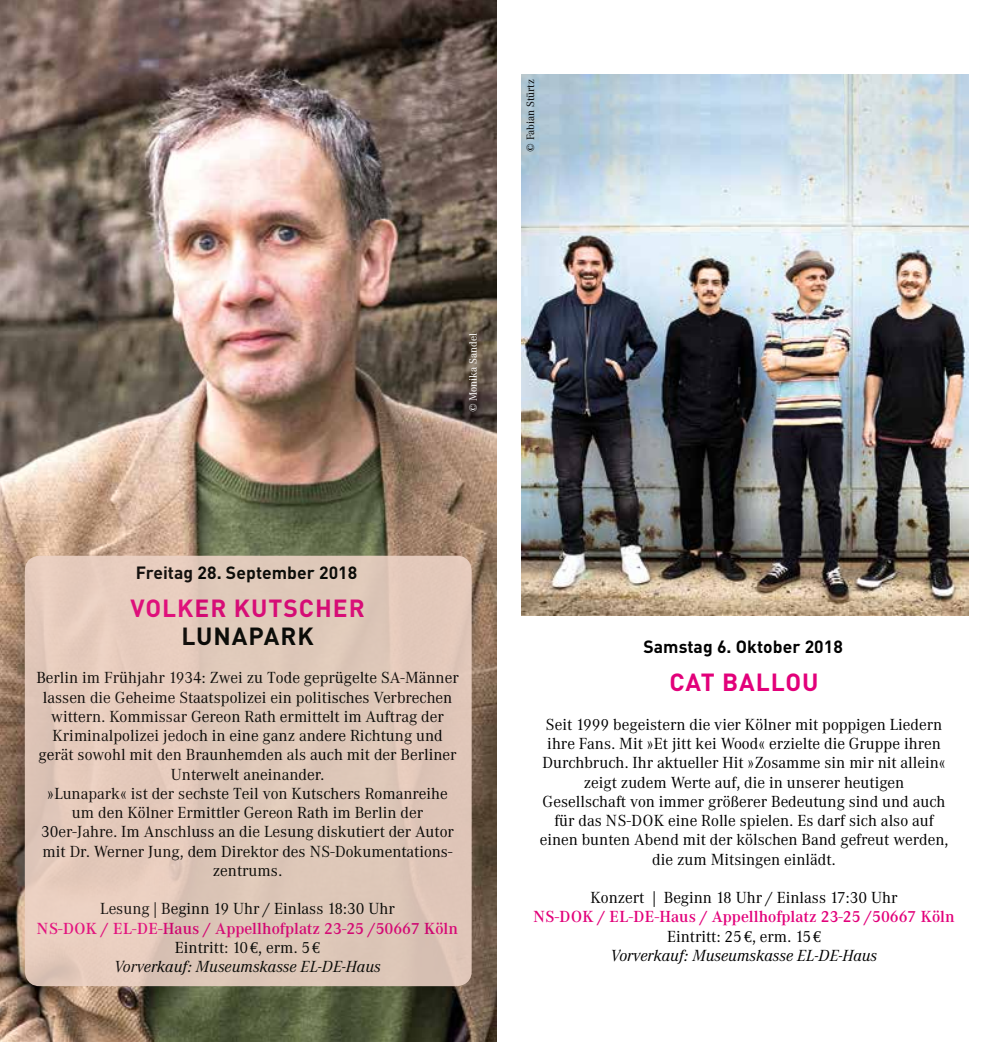
<style>
.page{position:relative;width:993px;height:1042px;background:#fff}
.page>*{position:absolute;margin:0;border:0;box-sizing:border-box;transform-origin:0 0}
.t1{font:700 24.5px "DIN Pro";letter-spacing:.04em;color:#e2007a}
.t2{font:700 24.5px "DIN Pro";letter-spacing:.04em;color:#000}
.t3{font:700 17.5px "DIN Pro";letter-spacing:.005em;color:#000}
.t4{font:15.75px/19.2px "Corporate ABQ";color:#000;text-align:center}
.t5{font:500 15.75px/19.2px "Corporate ABQ";color:#e2007a;text-align:center}
.t6{font:10.5px "Corporate ABQ";color:#fff}
.t7{font:10.5px "Corporate ABQ";color:#000}
.s1{font-weight:400;color:#000}
.s2{font-family:"Euro Serif";font-weight:400;color:#000}
.s3{font-weight:400;font-style:italic;color:#000}
</style>
<div class="page">
<img style="left:0;top:0;width:496px;height:1042px">
<div style="left:25px;top:556px;width:446px;height:430px;background:#e0c8b9;border-radius:15px"></div>
<img style="left:521px;top:74px;width:446px;height:541px">
<p class="t7" style="left:524px;top:152px;width:74px;rotate:-90deg">© Fabian Stürtz</p>
<p class="t6" style="left:467px;top:412px;width:81px;rotate:-90deg">© Monika Sandel</p>
<p class="t3" style="left:136px;top:561px;width:223px">Freitag 28. September 2018</p>
<h1 class="t1" style="left:130px;top:591px;width:236px">VOLKER KUTSCHER</h1>
<h1 class="t2" style="left:181px;top:619px;width:134px">LUNAPARK</h1>
<p class="t4" style="left:36px;top:668px;width:423px">Berlin im Frühjahr 1934: Zwei zu Tode geprügelte SA-Männer lassen die Geheime Staatspolizei ein politisches Verbrechen wittern. Kommissar Gereon Rath ermittelt im Auftrag der Kriminalpolizei jedoch in eine ganz andere Richtung und gerät sowohl mit den Braunhemden als auch mit der Berliner Unterwelt aneinander.<br>»Lunapark« ist der sechste Teil von Kutschers Romanreihe um den Kölner Ermittler Gereon Rath im Berlin der 30er-Jahre. Im Anschluss an die Lesung diskutiert der Autor mit Dr. Werner Jung, dem Direktor des NS-Dokumentations&shy;zentrums.</p>
<p class="t4" style="left:100px;top:899px;width:296px">Lesung | Beginn 19 Uhr / Einlass 18:30 Uhr</p>
<p class="t5" style="left:37px;top:919px;width:422px">NS-DOK / EL-DE-Haus / Appellhofplatz 23-25 /50667 Köln<br><span class="s1">Eintritt: 10</span><span class="s2">€</span><span class="s1">, erm. 5</span><span class="s2">€<br></span><span class="s3">Vorverkauf: Museumskasse EL-DE-Haus</span></p>
<p class="t3" style="left:643px;top:635px;width:201px">Samstag 6. Oktober 2018</p>
<h1 class="t1" style="left:669px;top:666px;width:150px">CAT BALLOU</h1>
<p class="t4" style="left:539px;top:715px;width:410px">Seit 1999 begeistern die vier Kölner mit poppigen Liedern ihre Fans. Mit »Et jitt kei Wood« erzielte die Gruppe ihren Durchbruch. Ihr aktueller Hit »Zosamme sin mir nit allein« zeigt zudem Werte auf, die in unserer heutigen<br>Gesellschaft von immer größerer Bedeutung sind und auch für das NS-DOK eine Rolle spielen. Es darf sich also auf einen bunten Abend mit der kölschen Band gefreut werden, die zum Mitsingen einlädt.</p>
<p class="t4" style="left:590px;top:888px;width:308px">Konzert | Beginn 18 Uhr / Einlass 17:30 Uhr</p>
<p class="t5" style="left:533px;top:907px;width:422px">NS-DOK / EL-DE-Haus / Appellhofplatz 23-25 /50667 Köln<br><span class="s1">Eintritt: 25</span><span class="s2">€</span><span class="s1">, erm. 15</span><span class="s2">€<br></span><span class="s3">Vorverkauf: Museumskasse EL-DE-Haus</span></p>
</div>
